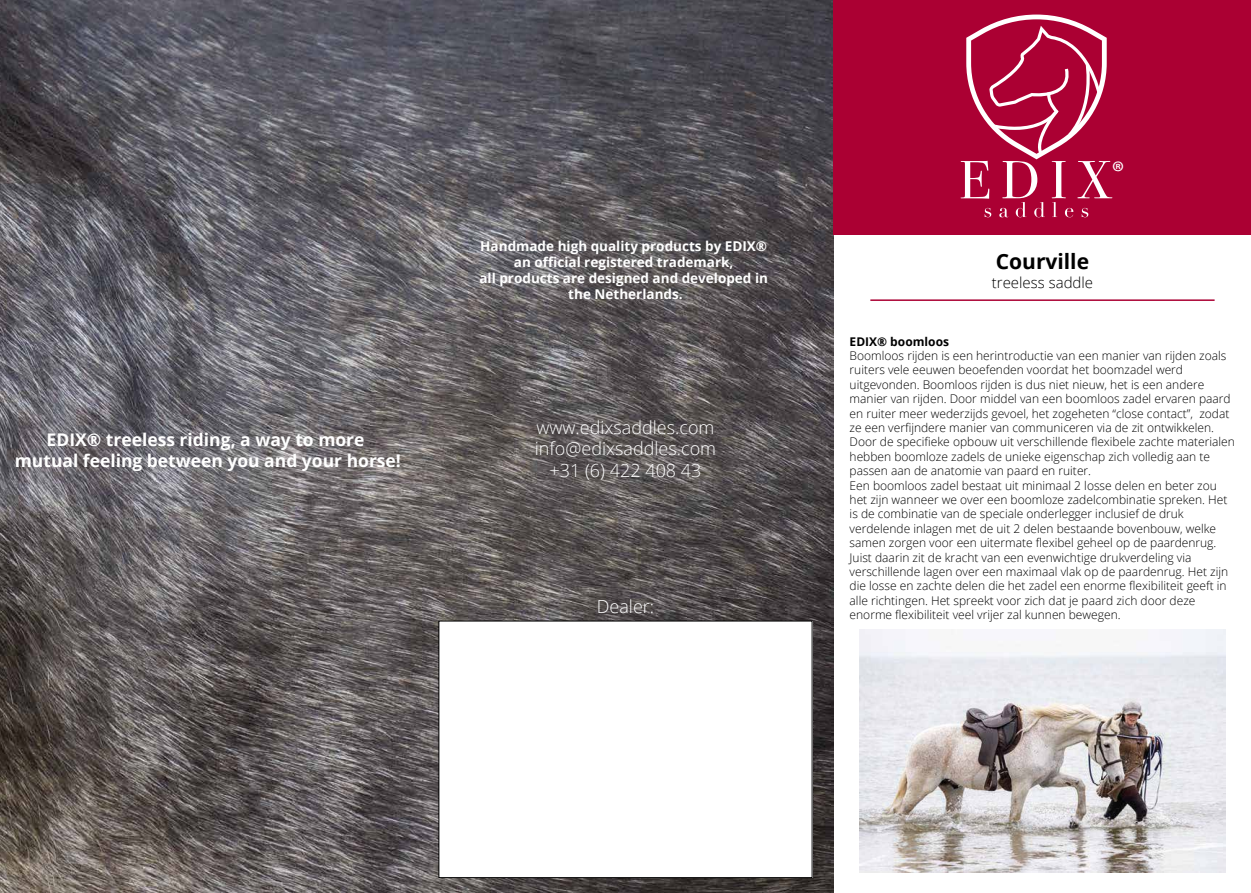
<style>
.page{position:relative;width:1251px;height:893px;background:#fff}
.page>*{position:absolute;margin:0;border:0;box-sizing:border-box;transform-origin:0 0}
.t1{font:30px "Myriad Pro";color:#fff}
.t2{font:700 21px "Open Sans";color:#000}
.t3{font:300 18px/21.6px "Open Sans";color:#fff;text-align:center}
.t4{font:700 17.4px/21px "Open Sans";color:#fff;text-align:center}
.t5{font:300 15px "Open Sans";color:#000}
.t6{font:700 13.5px/16.2px "Open Sans";color:#fff;text-align:center}
.t7{font:300 12px/14.4px "Open Sans";color:#000}
.t8{font:700 12px "Open Sans";color:#000}
</style>
<div class="page">
<img style="left:0;top:0;width:833px;height:893px">
<hr style="left:870px;top:299px;width:344px;height:2px;background:#ab0033">
<div style="left:833px;top:0;width:417px;height:234px;background:#ab0033"></div>
<div style="left:439px;top:621px;width:372px;height:257px;background:#fff"></div>
<div style="left:438px;top:621px;width:374px;height:257px;border:1px solid #000"></div>
<svg style="left:960px;top:15px;width:152px;height:202px"></svg>
<img style="left:859px;top:629px;width:365px;height:244px">
<h3 class="t4" style="left:15px;top:429px;width:387px">EDIX® treeless riding, a way to more<br>mutual feeling between you and your horse!</h3>
<p class="t6" style="left:479px;top:237px;width:290px">Handmade high quality products by EDIX® an official registered trademark,<br>all products are designed and developed in the Netherlands.</p>
<h3 class="t3" style="left:534px;top:416px;width:183px">www.edixsaddles.com info@edixsaddles.com +31 (6) 422 408 43</h3>
<h3 class="t3" style="left:596px;top:595px;width:59px">Dealer:</h3>
<h1 class="t1" style="left:1111px;top:153px;width:14px">®</h1>
<h2 class="t2" style="left:995px;top:247px;width:95px">Courville</h2>
<p class="t5" style="left:991px;top:272px;width:103px">treeless saddle</p>
<p class="t8" style="left:849px;top:333px;width:101px">EDIX® boomloos</p>
<p class="t7" style="left:849px;top:348px;width:387px">Boomloos rijden is een herintroductie van een manier van rijden zoals ruiters vele eeuwen beoefenden voordat het boomzadel werd uitgevonden. Boomloos rijden is dus niet nieuw, het is een andere manier van rijden. Door middel van een boomloos zadel ervaren paard en ruiter meer wederzijds gevoel, het zogeheten “close contact”, zodat ze een verfijndere manier van communiceren via de zit ontwikkelen.<br>Door de specifieke opbouw uit verschillende flexibele zachte materialen hebben boomloze zadels de unieke eigenschap zich volledig aan te passen aan de anatomie van paard en ruiter.<br>Een boomloos zadel bestaat uit minimaal 2 losse delen en beter zou het zijn wanneer we over een boomloze zadelcombinatie spreken. Het is de combinatie van de speciale onderlegger inclusief de druk verdelende inlagen met de uit 2 delen bestaande bovenbouw, welke samen zorgen voor een uitermate flexibel geheel op de paardenrug.<br>Juist daarin zit de kracht van een evenwichtige drukverdeling via verschillende lagen over een maximaal vlak op de paardenrug. Het zijn die losse en zachte delen die het zadel een enorme flexibiliteit geeft in alle richtingen. Het spreekt voor zich dat je paard zich door deze enorme flexibiliteit veel vrijer zal kunnen bewegen.</p>
</div>
